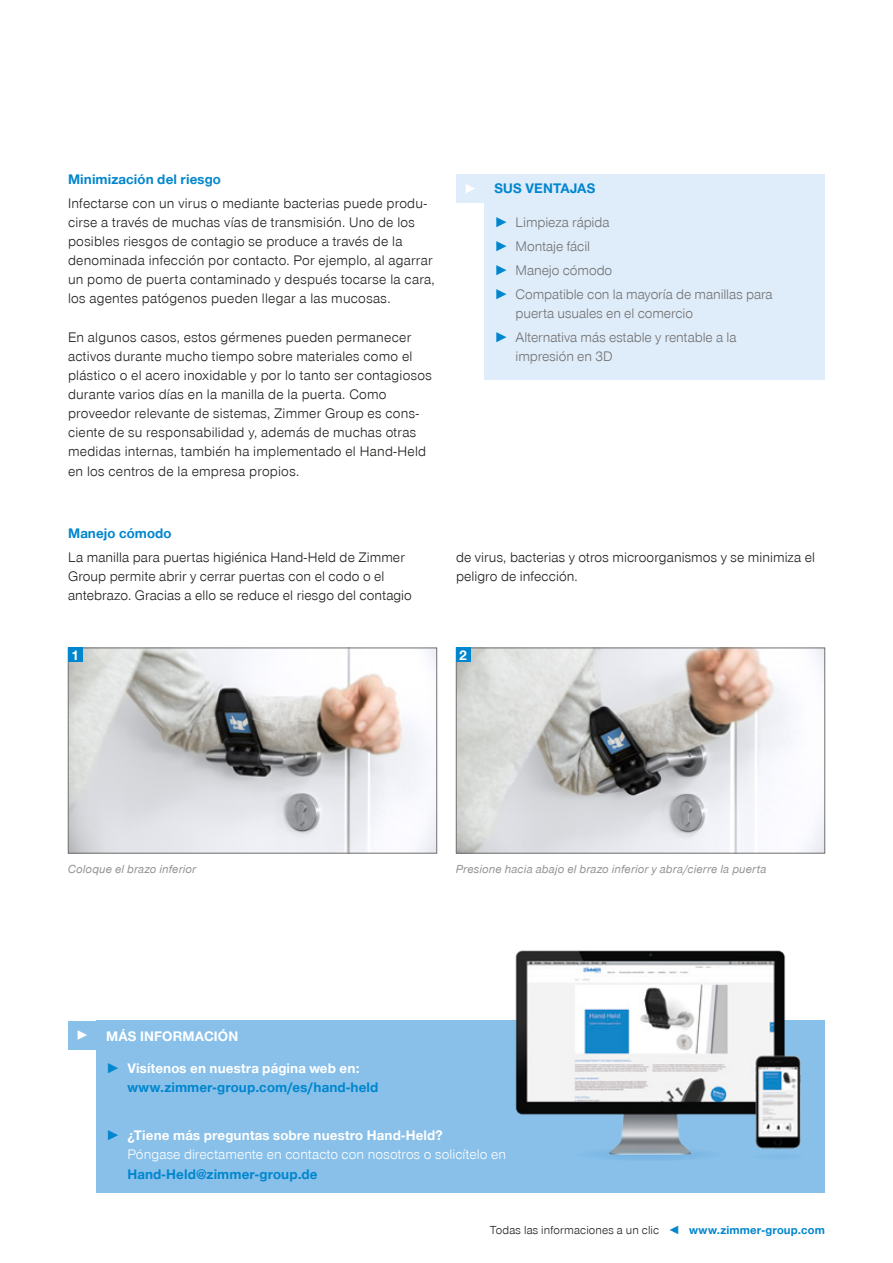
<style>
.page{position:relative;width:893px;height:1263px;background:#fff}
.page>*{position:absolute;margin:0;border:0;box-sizing:border-box;transform-origin:0 0}
.CB_AF_Fließtext_zent{font:700 14.4px "Zimmer Group Sans Global";color:#fff}
.BR_CB_AF_Fließtext_l{font:300 14.25px/19.2px "Zimmer Group Sans Global";letter-spacing:.015em;color:#1d1d1b}
.t1{font:300 14.25px/19.2px "Zimmer Group Sans Global";letter-spacing:-.005em;color:#70706f}
.t2{font:300 14.25px/19px "Zimmer Group Sans Global";letter-spacing:.005em;color:#fff}
.BR_CB_AF_Fließtext_l-2{font:700 14.25px/19.2px "Zimmer Group Sans Global";letter-spacing:.01em;color:#0086ce}
.CB_AF_Headline_9_5_1{font:700 14.25px "Zimmer Group Sans Global";letter-spacing:.01em;color:#fff}
.BR_CB_AF_Headline_9{font:700 14.25px "Zimmer Group Sans Global";letter-spacing:.01em;color:#0086ce}
.BR_CB_AF_Seitenzahl{font:italic 12px "Zimmer Group Sans";letter-spacing:.015em;color:#939292}
.CB_AF_Seitenzahl_Ill{font:300 12px "Zimmer Group Sans Global";letter-spacing:.01em;color:#1d1d1b}
.s1{font-weight:700;color:#0086ce}
.s2{color:#fff}
.s3{font-weight:700}
</style>
<div class="page">
<img style="left:70px;top:650px;width:365px;height:201px">
<div style="left:68px;top:648px;width:369px;height:205px;border:1px solid #70706f"></div>
<img style="left:458px;top:650px;width:365px;height:201px">
<div style="left:456px;top:648px;width:369px;height:205px;border:1px solid #70706f"></div>
<div style="left:68px;top:648px;width:14px;height:14px;background:#0086ce"></div>
<div style="left:456px;top:648px;width:14px;height:14px;background:#0086ce"></div>
<div style="left:456px;top:174px;width:29px;height:29px;background:#dfecfa"></div>
<svg style="left:466px;top:184px;width:9px;height:9px"></svg>
<div style="left:485px;top:174px;width:340px;height:206px;background:#dfecfa"></div>
<div style="left:68px;top:1021px;width:29px;height:28px;background:#88c0e9"></div>
<svg style="left:78px;top:1030px;width:9px;height:10px"></svg>
<div style="left:97px;top:1021px;width:728px;height:172px;background:#88c0e9"></div>
<img style="left:509px;top:950px;width:299px;height:199px">
<svg style="left:573px;top:1147px;width:152px;height:14px"></svg>
<div style="left:749px;top:1153px;width:57px;height:7px;background:#83bce7;border-radius:50%"></div>
<p class="BR_CB_AF_Fließtext_l-2" style="left:68px;top:169px;width:154px">Minimización del riesgo</p>
<p class="BR_CB_AF_Fließtext_l" style="left:68px;top:193px;width:368px">Infectarse con un virus o mediante bacterias puede produ&shy;cirse a través de muchas vías de transmisión. Uno de los posibles riesgos de contagio se produce a través de la denominada infección por contacto. Por ejemplo, al agarrar un pomo de puerta contaminado y después tocarse la cara, los agentes patógenos pueden llegar a las mucosas.</p>
<p class="BR_CB_AF_Fließtext_l" style="left:68px;top:327px;width:365px">En algunos casos, estos gérmenes pueden permanecer activos durante mucho tiempo sobre materiales como el plástico o el acero inoxidable y por lo tanto ser contagiosos durante varios días en la manilla de la puerta. Como proveedor relevante de sistemas, Zimmer Group es cons&shy;ciente de su responsabilidad y, además de muchas otras medidas internas, también ha implementado el Hand-Held en los centros de la empresa propios.</p>
<p class="BR_CB_AF_Fließtext_l-2" style="left:68px;top:523px;width:105px">Manejo cómodo</p>
<p class="BR_CB_AF_Headline_9" style="left:494px;top:180px;width:103px">SUS VENTAJAS</p>
<p class="t1" style="left:494px;top:212px;width:117px"><span class="s1">►</span> Limpieza rápida</p>
<p class="t1" style="left:494px;top:236px;width:97px"><span class="s1">►</span> Montaje fácil</p>
<p class="t1" style="left:494px;top:260px;width:119px"><span class="s1">►</span> Manejo cómodo</p>
<p class="t1" style="left:516px;top:284px;width:259px;text-indent:-21px"><span class="s1">►</span> Compatible con la mayoría de manillas para puerta usuales en el comercio</p>
<p class="t1" style="left:516px;top:327px;width:222px;text-indent:-21px"><span class="s1">►</span> Alternativa más estable y rentable a la impresión en 3D</p>
<p class="BR_CB_AF_Fließtext_l" style="left:68px;top:547px;width:345px">La manilla para puertas higiénica Hand-Held de Zimmer<br>Group permite abrir y cerrar puertas con el codo o el antebrazo. Gracias a ello se reduce el riesgo del contagio</p>
<p class="BR_CB_AF_Fließtext_l" style="left:456px;top:547px;width:361px">de virus, bacterias y otros microorganismos y se minimiza el peligro de infección.</p>
<p class="CB_AF_Fließtext_zent" style="left:71px;top:646px;width:10px">1</p>
<p class="CB_AF_Fließtext_zent" style="left:459px;top:646px;width:10px">2</p>
<p class="BR_CB_AF_Seitenzahl" style="left:68px;top:860px;width:130px">Coloque el brazo inferior</p>
<p class="BR_CB_AF_Seitenzahl" style="left:456px;top:860px;width:312px">Presione hacia abajo el brazo inferior y abra/cierre la puerta</p>
<p class="CB_AF_Headline_9_5_1" style="left:106px;top:1028px;width:134px">MÁS INFORMACIÓN</p>
<p class="BR_CB_AF_Fließtext_l-2" style="left:127px;top:1059px;width:253px;text-indent:-21px">► <span class="s2">Visítenos en nuestra página web en: </span>www.zimmer-group.com/es/hand-held</p>
<p class="t2" style="left:127px;top:1126px;width:380px;text-indent:-21px"><span class="s1">►</span> <span class="s3">¿Tiene más preguntas sobre nuestro Hand-Held?<br></span>Póngase directamente en contacto con nosotros o solicítelo en<br><span class="s1">Hand-Held@zimmer-group.de</span></p>
<p class="CB_AF_Seitenzahl_Ill" style="left:490px;top:1223px;width:337px">Todas las informaciones a un clic <span class="s1">◄ www.zimmer-group.com</span></p>
</div>
